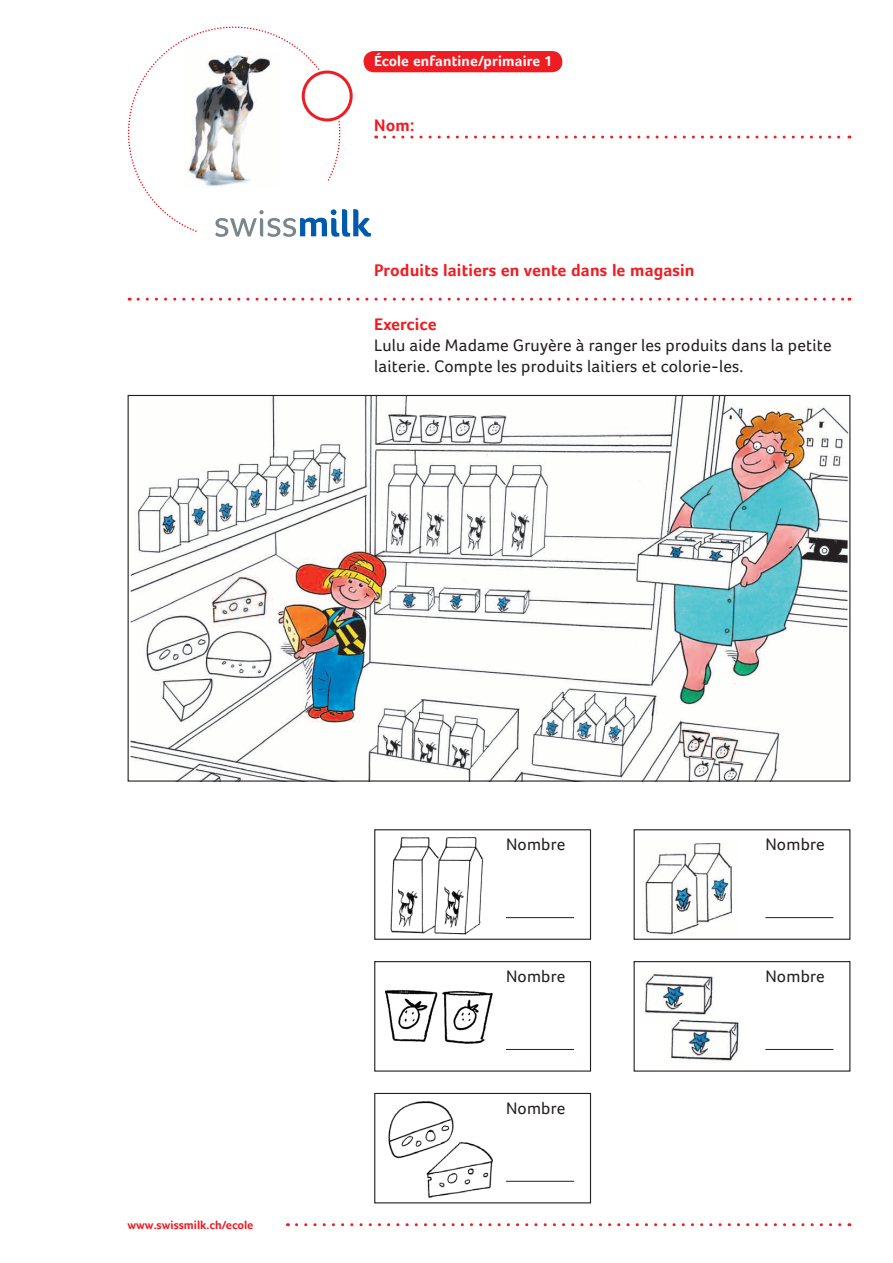
<style>
.page{position:relative;width:893px;height:1263px;background:#fff}
.page>*{position:absolute;margin:0;border:0;box-sizing:border-box;transform-origin:0 0}
.t1{font:17.25px/21px "Foco";letter-spacing:.01em;color:#231f20}
.t2{font:700 17.25px "Foco";letter-spacing:.01em;color:#ee1d23}
.t3{font:700 15px "Foco";letter-spacing:.01em;color:#fff}
.t4{font:700 12px "Foco";color:#ee1d23}
</style>
<div class="page">
<svg style="left:128px;top:26px;width:249px;height:211px"></svg>
<svg style="left:385px;top:136px;width:465px;height:3px"></svg>
<svg style="left:138px;top:298px;width:712px;height:3px"></svg>
<svg style="left:297px;top:1223px;width:553px;height:3px"></svg>
<div style="left:364px;top:51px;width:198px;height:21px;background:#ee1d23;border-radius:11px"></div>
<img style="left:390px;top:837px;width:94px;height:98px">
<img style="left:388px;top:1101px;width:66px;height:58px">
<img style="left:645px;top:842px;width:88px;height:93px">
<img style="left:645px;top:973px;width:69px;height:42px">
<img style="left:670px;top:1019px;width:69px;height:42px">
<img style="left:386px;top:989px;width:107px;height:55px">
<div style="left:374px;top:829px;width:217px;height:111px;border:1px solid #231f20"></div>
<hr style="left:506px;top:917px;width:68px;height:1px;background:#231f20">
<div style="left:374px;top:961px;width:217px;height:110px;border:1px solid #231f20"></div>
<hr style="left:506px;top:1049px;width:68px;height:1px;background:#231f20">
<div style="left:374px;top:1093px;width:217px;height:110px;border:1px solid #231f20"></div>
<hr style="left:506px;top:1181px;width:68px;height:1px;background:#231f20">
<div style="left:634px;top:829px;width:216px;height:111px;border:1px solid #231f20"></div>
<hr style="left:765px;top:917px;width:68px;height:1px;background:#231f20">
<div style="left:634px;top:961px;width:216px;height:110px;border:1px solid #231f20"></div>
<hr style="left:765px;top:1049px;width:68px;height:1px;background:#231f20">
<img style="left:425px;top:1140px;width:68px;height:58px">
<img style="left:130px;top:397px;width:718px;height:383px">
<p class="t3" style="left:374px;top:52px;width:180px">école enfantine/primaire 1</p>
<p class="t2" style="left:374px;top:115px;width:42px">Nom:</p>
<p class="t2" style="left:374px;top:260px;width:322px">Produits laitiers en vente dans le magasin</p>
<p class="t2" style="left:374px;top:314px;width:64px">Exercice</p>
<p class="t1" style="left:374px;top:335px;width:459px">Lulu aide Madame Gruyère à ranger les produits dans la petite laiterie. Compte les produits laitiers et colorie-les.</p>
<p class="t4" style="left:128px;top:1218px;width:127px">www.swissmilk.ch/ecole</p>
<p class="t1" style="left:506px;top:833px;width:61px">Nombre</p>
<p class="t1" style="left:506px;top:965px;width:61px">Nombre</p>
<p class="t1" style="left:506px;top:1097px;width:61px">Nombre</p>
<p class="t1" style="left:765px;top:833px;width:61px">Nombre</p>
<p class="t1" style="left:765px;top:965px;width:61px">Nombre</p>
</div>
